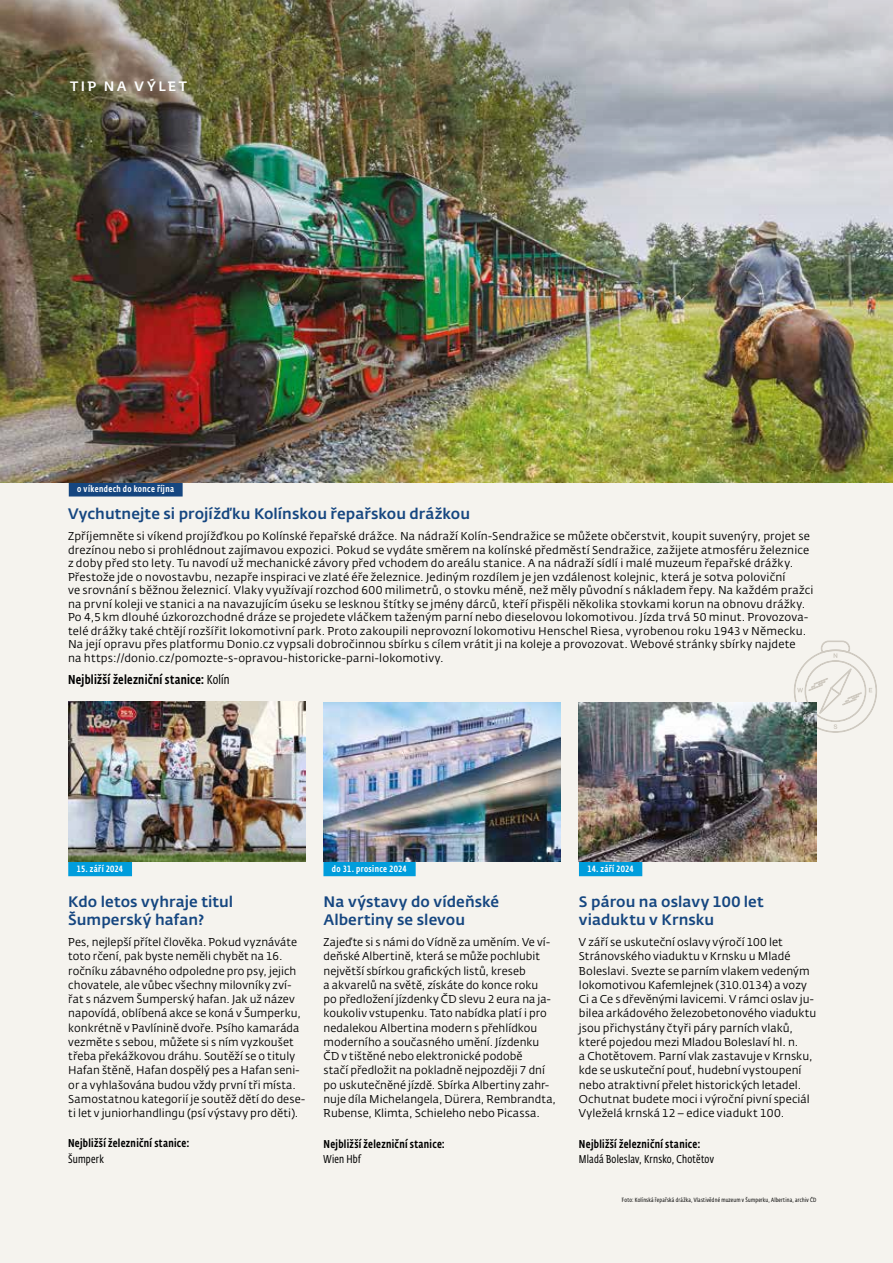
<style>
.page{position:relative;width:893px;height:1263px;background:#fff}
.page>*{position:absolute;margin:0;border:0;box-sizing:border-box;transform-origin:0 0}
.t1{font:500 15px/18px "CD Fedra";letter-spacing:.005em;color:#154680}
.t2{font:500 13.5px "CD Fedra";letter-spacing:.185em;color:#fff}
.t3{font:500 12.75px "CD Fedra Cond Pro";letter-spacing:.02em;color:#000}
.t4{font:11.25px/14.2px "CD Fedra";letter-spacing:.01em;color:#000}
.t5{font:500 11.25px "CD Fedra Cond Pro";letter-spacing:.025em;color:#000}
.t6{font:11.25px "CD Fedra Cond Pro";letter-spacing:.025em;color:#000}
.t7{font:500 9px "CD Fedra Cond Pro";letter-spacing:.04em;color:#fff}
.t8{font:6px "CD Fedra Cond Pro";letter-spacing:.04em;color:#000}
.s1{font-weight:400}
</style>
<div class="page">
<div style="left:0;top:379px;width:893px;height:884px;background:#f5f3ee"></div>
<svg style="left:794px;top:640px;width:83px;height:93px"></svg>
<div style="left:69px;top:481px;width:114px;height:15px;background:#154680"></div>
<div style="left:68px;top:861px;width:64px;height:15px;background:#009ddc"></div>
<div style="left:323px;top:861px;width:93px;height:15px;background:#009ddc"></div>
<div style="left:579px;top:861px;width:63px;height:15px;background:#009ddc"></div>
<img style="left:68px;top:702px;width:237px;height:159px">
<img style="left:323px;top:702px;width:238px;height:159px">
<img style="left:0;top:242px;width:893px;height:240px">
<img style="left:579px;top:702px;width:237px;height:159px">
<img style="left:0;top:0;width:893px;height:242px">
<p class="t2" style="left:70px;top:78px;width:118px">TIP NA VÝLET</p>
<p class="t7" style="left:77px;top:484px;width:98px">o víkendech do konce října</p>
<h1 class="t1" style="left:68px;top:505px;width:404px">Vychutnejte si projížďku Kolínskou řepařskou drážkou</h1>
<p class="t4" style="left:68px;top:529px;width:747px;line-height:13.5px">Zpříjemněte si víkend projížďkou po Kolínské řepařské drážce. Na nádraží Kolín-Sendražice se můžete občerstvit, koupit suvenýry, projet se drezínou nebo si prohlédnout zajímavou expozici. Pokud se vydáte směrem na kolínské předměstí Sendražice, zažijete atmosféru železnice z doby před sto lety. Tu navodí už mechanické závory před vchodem do areálu stanice. A na nádraží sídlí i malé muzeum řepařské drážky.<br>Přestože jde o novostavbu, nezapře inspiraci ve zlaté éře železnice. Jediným rozdílem je jen vzdálenost kolejnic, která je sotva poloviční<br>ve srovnání s běžnou železnicí. Vlaky využívají rozchod 600 milimetrů, o stovku méně, než měly původní s nákladem řepy. Na každém pražci na první koleji ve stanici a na navazujícím úseku se lesknou štítky se jmény dárců, kteří přispěli několika stovkami korun na obnovu drážky.<br>Po 4,5km dlouhé úzkorozchodné dráze se projedete vláčkem taženým parní nebo dieselovou lokomotivou. Jízda trvá 50 minut. Provozova&shy;telé drážky také chtějí rozšířit lokomotivní park. Proto zakoupili neprovozní lokomotivu Henschel Riesa, vyrobenou roku 1943 v Německu.<br>Na její opravu přes platformu Donio.cz vypsali dobročinnou sbírku s cílem vrátit ji na koleje a provozovat. Webové stránky sbírky najdete<br>na https://donio.cz/pomozte-s-opravou-historicke-parni-lokomotivy.</p>
<p class="t3" style="left:68px;top:671px;width:163px">Nejbližší železniční stanice: <span class="s1">Kolín</span></p>
<p class="t7" style="left:77px;top:863px;width:48px">15. září 2024</p>
<p class="t7" style="left:332px;top:863px;width:76px">do 31. prosince 2024</p>
<p class="t7" style="left:587px;top:863px;width:48px">14. září 2024</p>
<h1 class="t1" style="left:68px;top:892px;width:166px">Kdo letos vyhraje titul<br>Šumperský hafan?</h1>
<p class="t4" style="left:68px;top:935px;width:238px">Pes, nejlepší přítel člověka. Pokud vyznáváte toto rčení, pak byste neměli chybět na 16. ročníku zábavného odpoledne pro psy, jejich chovatele, ale vůbec všechny milovníky zví&shy;řat s názvem Šumperský hafan. Jak už název napovídá, oblíbená akce se koná v Šumperku, konkrétně v Pavlínině dvoře. Psího kamaráda vezměte s sebou, můžete si s ním vyzkoušet třeba překážkovou dráhu. Soutěží se o tituly Hafan štěně, Hafan dospělý pes a Hafan seni&shy;or a vyhlašována budou vždy první tři místa.<br>Samostatnou kategorií je soutěž dětí do dese&shy;ti let v juniorhandlingu (psí výstavy pro děti).</p>
<p class="t5" style="left:68px;top:1137px;width:123px">Nejbližší železniční stanice:</p>
<p class="t6" style="left:68px;top:1153px;width:37px">Šumperk</p>
<h1 class="t1" style="left:323px;top:892px;width:177px">Na výstavy do vídeňské<br>Albertiny se slevou</h1>
<p class="t4" style="left:323px;top:935px;width:234px">Zajeďte si s námi do Vídně za uměním. Ve ví&shy;deňské Albertině, která se může pochlubit největší sbírkou grafických listů, kreseb<br>a akvarelů na světě, získáte do konce roku<br>po předložení jízdenky ČD slevu 2 eura na ja&shy;koukoliv vstupenku. Tato nabídka platí i pro nedalekou Albertina modern s přehlídkou moderního a současného umění. Jízdenku ČD v tištěné nebo elektronické podobě<br>stačí předložit na pokladně nejpozději 7 dní po uskutečněné jízdě. Sbírka Albertiny zahr&shy;nuje díla Michelangela, Dürera, Rembrandta, Rubense, Klimta, Schieleho nebo Picassa.</p>
<p class="t5" style="left:323px;top:1137px;width:123px">Nejbližší železniční stanice:</p>
<p class="t6" style="left:323px;top:1153px;width:39px">Wien Hbf</p>
<h1 class="t1" style="left:579px;top:892px;width:186px">S párou na oslavy 100 let viaduktu v Krnsku</h1>
<p class="t4" style="left:579px;top:935px;width:239px">V září se uskuteční oslavy výročí 100 let Stránovského viaduktu v Krnsku u Mladé Boleslavi. Svezte se parním vlakem vedeným lokomotivou Kafemlejnek (310.0134) a vozy Ci a Ce s dřevěnými lavicemi. V rámci oslav ju&shy;bilea arkádového železobetonového viaduktu jsou přichystány čtyři páry parních vlaků, které pojedou mezi Mladou Boleslaví hl. n.<br>a Chotětovem. Parní vlak zastavuje v Krnsku, kde se uskuteční pouť, hudební vystoupení nebo atraktivní přelet historických letadel.<br>Ochutnat budete moci i výroční pivní speciál Vyleželá krnská 12 – edice viadukt 100.</p>
<p class="t5" style="left:579px;top:1137px;width:123px">Nejbližší železniční stanice:</p>
<p class="t6" style="left:579px;top:1153px;width:137px">Mladá Boleslav, Krnsko, Chotětov</p>
<p class="t8" style="left:622px;top:1196px;width:196px">Foto: Kolínská řepařská drážka, Vlastivědné muzeum v Šumperku, Albertina, archiv ČD</p>
</div>
